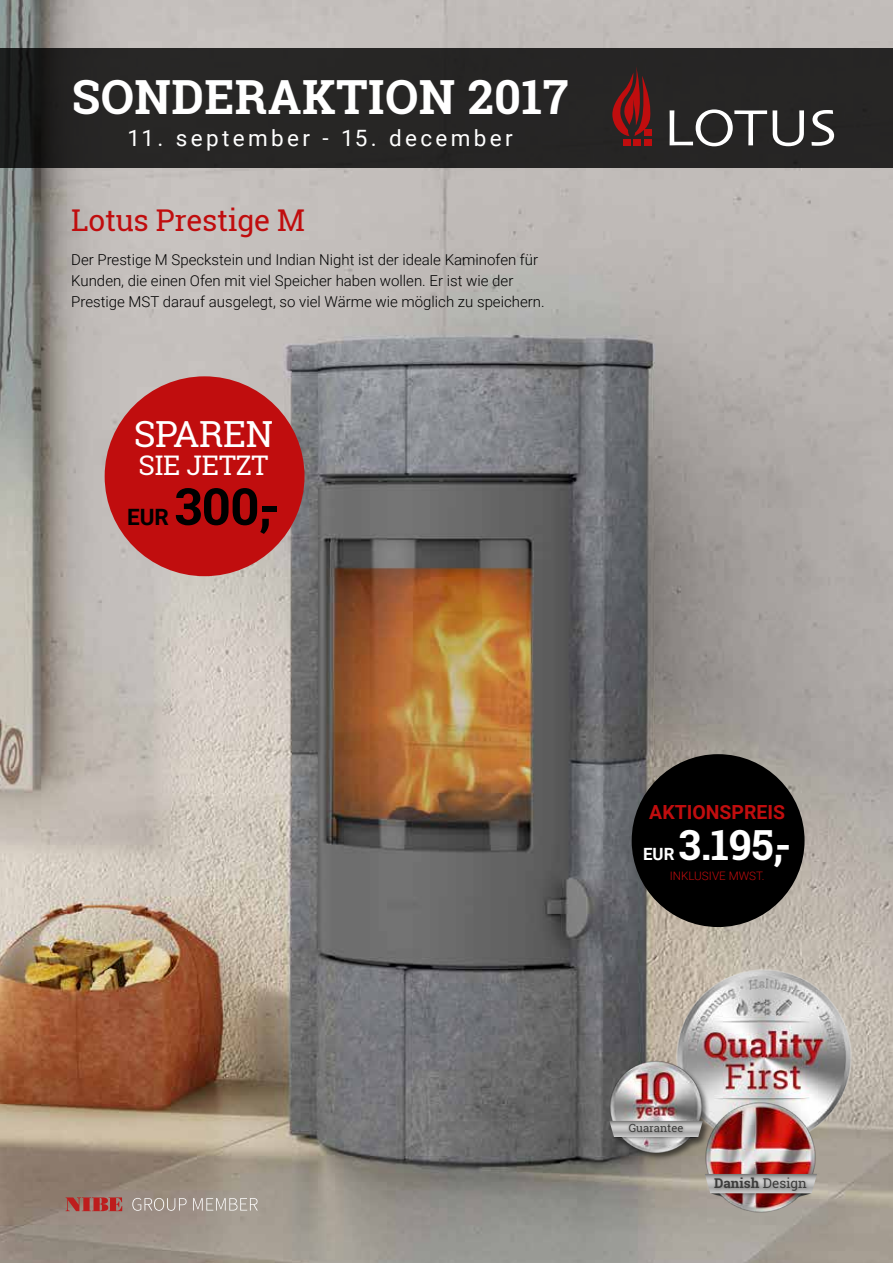
<style>
.page{position:relative;width:893px;height:1263px;background:#fff}
.page>*{position:absolute;margin:0;border:0;box-sizing:border-box;transform-origin:0 0}
.t1{font:700 51px "Roboto Slab";color:#000}
.t2{font:700 47.1px "Roboto Slab";letter-spacing:.01em;color:#fff}
.t3{font:700 41.55px "Roboto Slab";color:#fff}
.t4{font:36px "Roboto Slab";letter-spacing:-.01em;color:#fff}
.t5{font:30px "Roboto Slab";letter-spacing:-.01em;color:#c00d0e}
.t6{font:27px "Roboto Slab";letter-spacing:-.01em;color:#fff}
.t7{font:22.5px "Roboto";letter-spacing:.15em;color:#fff}
.t8{font:700 22.5px "Roboto";color:#000}
.t9{font:700 19.5px "Roboto";color:#c00d0e}
.t10{font:700 16.8px "Roboto";color:#fff}
.t11{font:300 15px/21px "Roboto";color:#000}
.t12{font:700 13.5px "Roboto Slab";color:#3c3c3b}
.t13{font:300 11.7px "Roboto";color:#c00d0e}
.t14{font:11.25px "Roboto Slab";color:#3c3c3b}
.s1{font-weight:400}
</style>
<div class="page">
<img style="left:0;top:0;width:893px;height:1263px">
<svg style="left:66px;top:1197px;width:56px;height:14px"></svg>
<svg style="left:132px;top:1198px;width:55px;height:13px"></svg>
<svg style="left:193px;top:1198px;width:65px;height:12px"></svg>
<img style="left:672px;top:964px;width:185px;height:185px">
<img style="left:703px;top:1099px;width:116px;height:115px">
<img style="left:710px;top:1197px;width:104px;height:2px">
<svg style="left:705px;top:1174px;width:112px;height:23px"></svg>
<img style="left:710px;top:1172px;width:102px;height:24px">
<div style="left:609px;top:1060px;width:102px;height:101px;background:#000;opacity:.55"></div>
<img style="left:608px;top:1059px;width:96px;height:96px">
<img style="left:614px;top:1140px;width:86px;height:2px">
<svg style="left:609px;top:1121px;width:94px;height:19px"></svg>
<img style="left:626px;top:1119px;width:61px;height:20px">
<div style="left:632px;top:754px;width:172px;height:173px;background:#000;border-radius:50%"></div>
<div style="left:105px;top:376px;width:199px;height:200px;background:#c00d0e;border-radius:50%"></div>
<div style="left:0;top:48px;width:893px;height:119px;background:#272625"></div>
<svg style="left:670px;top:109px;width:97px;height:37px"></svg>
<svg style="left:773px;top:110px;width:31px;height:36px"></svg>
<svg style="left:811px;top:110px;width:23px;height:36px"></svg>
<div style="left:644px;top:139px;width:8px;height:7px;background:#c00d0e"></div>
<div style="left:623px;top:139px;width:7px;height:7px;background:#c00d0e"></div>
<div style="left:634px;top:139px;width:7px;height:7px;background:#c00d0e"></div>
<svg style="left:612px;top:67px;width:40px;height:69px"></svg>
<h2 class="t2" style="left:72px;top:65px;width:498px">SONDERAKTION 2017</h2>
<h3 class="t7" style="left:127px;top:122px;width:387px">11. september - 15. december</h3>
<h3 class="t5" style="left:71px;top:200px;width:235px">Lotus Prestige M</h3>
<p class="t11" style="left:71px;top:249px;width:475px">Der Prestige M Speckstein und Indian Night ist der ideale Kaminofen für<br>Kunden, die einen Ofen mit viel Speicher haben wollen. Er ist wie der<br>Prestige MST darauf ausgelegt, so viel Wärme wie möglich zu speichern.</p>
<h3 class="t4" style="left:134px;top:409px;width:141px">SPAREN</h3>
<h3 class="t6" style="left:139px;top:446px;width:131px">SIE JETZT</h3>
<h3 class="t8" style="left:127px;top:501px;width:43px">EUR</h3>
<h1 class="t1" style="left:174px;top:471px;width:107px">300,-</h1>
<h3 class="t9" style="left:649px;top:798px;width:137px">AKTIONSPREIS</h3>
<p class="t10" style="left:643px;top:842px;width:33px">EUR</p>
<h3 class="t3" style="left:679px;top:816px;width:114px">3.195,-</h3>
<p class="t13" style="left:670px;top:867px;width:96px">INKLUSIVE MWST.</p>
<p class="t14" style="left:629px;top:1120px;width:56px">Guarantee</p>
<p class="t12" style="left:714px;top:1173px;width:94px">Danish <span class="s1">Design</span></p>
</div>
